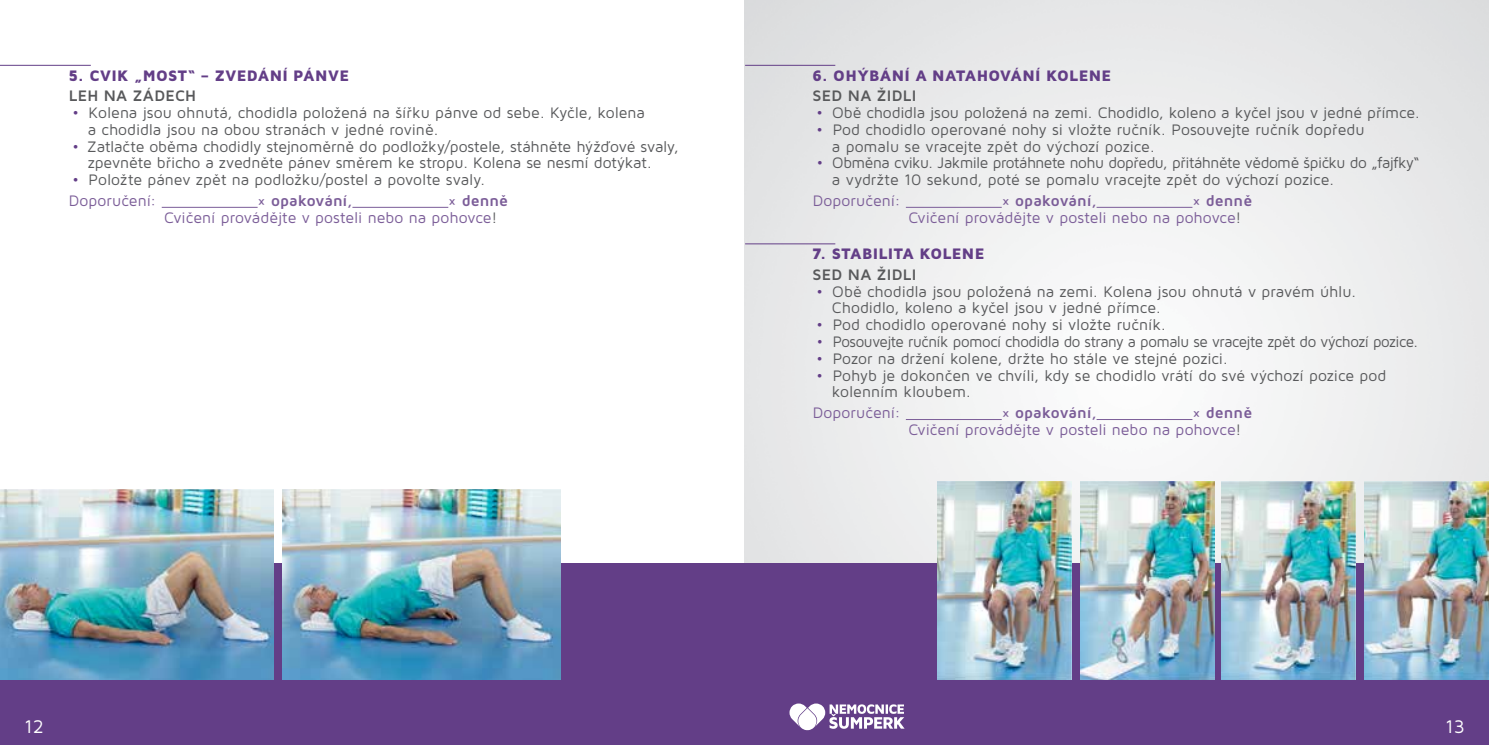
<style>
.page{position:relative;width:1489px;height:745px;background:#fff}
.page>*{position:absolute;margin:0;border:0;box-sizing:border-box;transform-origin:0 0}
.t1{font:18.9px "Maven Pro";color:#fff}
.t2{font:15.75px/16.8px "Maven Pro";letter-spacing:-.005em;color:#58595b}
.t3{font:15.75px/17.5px "Maven Pro";color:#7b5d98}
.t4{font:15.75px "Maven Pro";letter-spacing:-.03em;color:#58595b;scale:.96 1}
.t5{font:900 15.75px "Maven Pro";letter-spacing:.02em;color:#633e87}
.t6{font:700 15.75px "Maven Pro";letter-spacing:-.005em;color:#7b5d98}
.t7{font:700 15.75px "Maven Pro";letter-spacing:.02em;color:#58595b}
.s1{color:#633e87}
.s2{color:#7b5d98}
.s3{font-weight:700}
.s4{color:#58595b}
</style>
<div class="page">
<img style="left:744px;top:0;width:744px;height:563px">
<hr style="left:0;top:65px;width:91px;height:1px;background:#633e87">
<hr style="left:162px;top:207px;width:95px;height:1px;background:#7b5d98">
<hr style="left:352px;top:207px;width:96px;height:1px;background:#7b5d98">
<hr style="left:745px;top:65px;width:90px;height:1px;background:#633e87">
<hr style="left:905px;top:207px;width:96px;height:1px;background:#7b5d98">
<hr style="left:1096px;top:207px;width:96px;height:1px;background:#7b5d98">
<hr style="left:745px;top:243px;width:90px;height:1px;background:#633e87">
<hr style="left:905px;top:419px;width:96px;height:1px;background:#7b5d98">
<hr style="left:1096px;top:419px;width:96px;height:1px;background:#7b5d98">
<div style="left:0;top:563px;width:1488px;height:181px;background:#633e87"></div>
<img style="left:282px;top:489px;width:279px;height:190px">
<img style="left:0;top:489px;width:273px;height:190px">
<img style="left:937px;top:481px;width:134px;height:198px">
<img style="left:1080px;top:481px;width:134px;height:198px">
<img style="left:1221px;top:481px;width:134px;height:198px">
<img style="left:1364px;top:481px;width:124px;height:198px">
<svg style="left:789px;top:703px;width:115px;height:26px"></svg>
<p class="t5" style="left:68px;top:65px;width:282px">5. CVIK „MOST“ – ZVEDÁNÍ PÁNVE</p>
<p class="t7" style="left:69px;top:86px;width:129px">LEH NA ZÁDECH</p>
<p class="t2" style="left:88px;top:103px;width:558px;text-indent:-15px"><span class="s1">•</span> Kolena jsou ohnutá, chodidla položená na šířku pánve od sebe. Kyčle, kolena a chodidla jsou na obou stranách v jedné rovině.</p>
<p class="t2" style="left:88px;top:137px;width:592px;text-indent:-15px"><span class="s1">•</span> Zatlačte oběma chodidly stejnoměrně do podložky/postele, stáhněte hýžďové svaly, zpevněte břicho a zvedněte pánev směrem ke stropu. Kolena se nesmí dotýkat.</p>
<p class="t2" style="left:69px;top:169px;width:418px;line-height:20.5px"><span class="s1">•</span> Položte pánev zpět na podložku/postel a povolte svaly.<br><span class="s2">Doporučení:</span></p>
<p class="t3" style="left:164px;top:191px;width:345px;text-indent:284px"><span class="s3">× denně<br></span>Cvičení provádějte v posteli nebo na pohovce<span class="s4">!</span></p>
<p class="t6" style="left:257px;top:190px;width:96px">× opakování,</p>
<p class="t5" style="left:812px;top:65px;width:300px">6. OHÝBÁNÍ A NATAHOVÁNÍ KOLENE</p>
<p class="t7" style="left:812px;top:86px;width:105px">SED NA ŽIDLI</p>
<p class="t2" style="left:816px;top:103px;width:604px"><span class="s1">•</span> Obě chodidla jsou položená na zemi. Chodidlo, koleno a kyčel jsou v jedné přímce.</p>
<p class="t2" style="left:832px;top:120px;width:534px;text-indent:-15px"><span class="s1">•</span> Pod chodidlo operované nohy si vložte ručník. Posouvejte ručník dopředu a pomalu se vracejte zpět do výchozí pozice.</p>
<p class="t2" style="left:832px;top:154px;width:589px;text-indent:-15px"><span class="s1">•</span> Obměna cviku. Jakmile protáhnete nohu dopředu, přitáhněte vědomě špičku do „fajfky“ a vydržte 10 sekund, poté se pomalu vracejte zpět do výchozí pozice.</p>
<p class="t3" style="left:812px;top:191px;width:89px">Doporučení:</p>
<p class="t6" style="left:1001px;top:190px;width:96px">× opakování,</p>
<p class="t3" style="left:908px;top:191px;width:345px;text-indent:284px"><span class="s3">× denně<br></span>Cvičení provádějte v posteli nebo na pohovce<span class="s4">!</span></p>
<p class="t5" style="left:812px;top:244px;width:173px">7. STABILITA KOLENE</p>
<p class="t7" style="left:812px;top:264px;width:105px">SED NA ŽIDLI</p>
<p class="t2" style="left:832px;top:282px;width:526px;text-indent:-15px"><span class="s1">•</span> Obě chodidla jsou položená na zemi. Kolena jsou ohnutá v pravém úhlu.<br>Chodidlo, koleno a kyčel jsou v jedné přímce.</p>
<p class="t2" style="left:816px;top:315px;width:351px"><span class="s1">•</span> Pod chodidlo operované nohy si vložte ručník.</p>
<p class="t4" style="left:816px;top:331px;width:628px"><span class="s1">•</span> Posouvejte ručník pomocí chodidla do strany a pomalu se vracejte zpět do výchozí pozice.</p>
<p class="t2" style="left:816px;top:349px;width:413px"><span class="s1">•</span> Pozor na držení kolene, držte ho stále ve stejné pozici.</p>
<p class="t2" style="left:832px;top:366px;width:556px;text-indent:-15px"><span class="s1">•</span> Pohyb je dokončen ve chvíli, kdy se chodidlo vrátí do své výchozí pozice pod kolenním kloubem.</p>
<p class="t3" style="left:812px;top:403px;width:89px">Doporučení:</p>
<p class="t6" style="left:1001px;top:402px;width:96px">× opakování,</p>
<p class="t3" style="left:908px;top:403px;width:345px;text-indent:284px"><span class="s3">× denně<br></span>Cvičení provádějte v posteli nebo na pohovce<span class="s4">!</span></p>
<p class="t1" style="left:24px;top:714px;width:21px">12</p>
<p class="t1" style="left:1444px;top:714px;width:21px">13</p>
</div>
